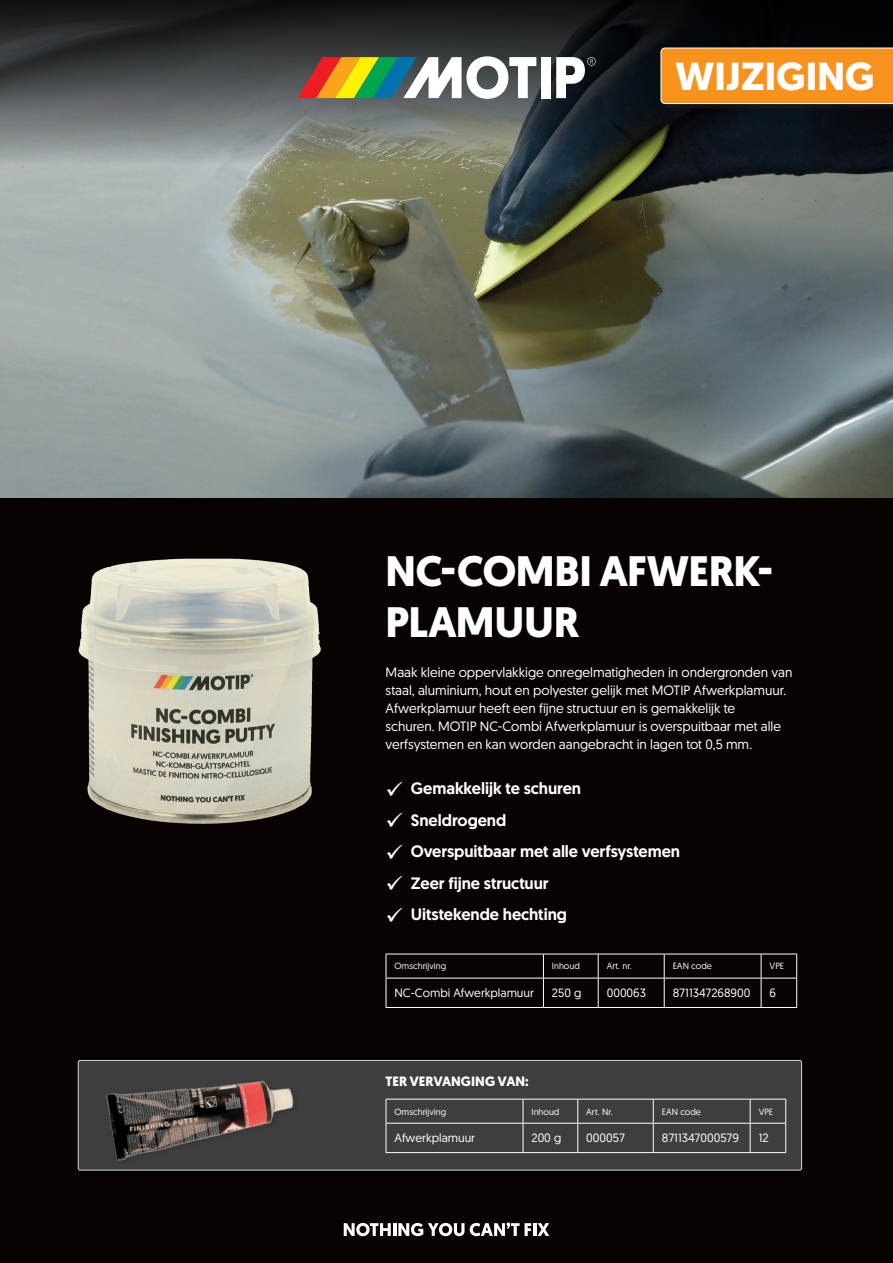
<style>
.page{position:relative;width:893px;height:1263px;background:#080302}
.page>*{position:absolute;margin:0;border:0;box-sizing:border-box;transform-origin:0 0}
.t1{font:700 42.6px/51px "Geomanist";letter-spacing:-.01em;color:#fff}
.t2{font:700 39px "Geomanist";color:#fff}
.t3{font:500 16.5px "Geomanist";letter-spacing:-.005em;color:#fff}
.t4{font:13.5px/18px "Geomanist";color:#fff}
.t5{font:700 13.5px "Geomanist";letter-spacing:-.005em;color:#fff}
.t6{font:12px "Geomanist";color:#fff}
.t7{font:9px "Geomanist";color:#fff}
</style>
<div class="page">
<img style="left:0;top:164px;width:893px;height:333px">
<div style="left:78px;top:1060px;width:723px;height:110px;background:#3e3e3f;border-radius:2px"></div>
<div style="left:78px;top:1060px;width:724px;height:110px;border:1px solid #d4d5d7;border-radius:2px"></div>
<svg style="left:344px;top:1222px;width:175px;height:14px"></svg>
<svg style="left:525px;top:1223px;width:24px;height:13px"></svg>
<svg style="left:0;top:0;width:893px;height:164px"></svg>
<div style="left:541px;top:57px;width:10px;height:41px;background:#fff"></div>
<svg style="left:297px;top:56px;width:239px;height:43px;background:#9a997d"></svg>
<svg style="left:556px;top:57px;width:40px;height:41px;background:#828589"></svg>
<img style="left:78px;top:558px;width:243px;height:266px">
<hr style="left:386px;top:954px;width:157px;height:1px;background:#fff">
<hr style="left:543px;top:954px;width:55px;height:1px;background:#fff">
<hr style="left:598px;top:954px;width:66px;height:1px;background:#fff">
<hr style="left:664px;top:954px;width:97px;height:1px;background:#fff">
<hr style="left:761px;top:954px;width:36px;height:1px;background:#fff">
<hr style="left:386px;top:978px;width:157px;height:1px;background:#fff">
<svg style="left:386px;top:954px;width:1px;height:53px"></svg>
<hr style="left:543px;top:978px;width:55px;height:1px;background:#fff">
<svg style="left:543px;top:954px;width:1px;height:53px"></svg>
<hr style="left:598px;top:978px;width:66px;height:1px;background:#fff">
<svg style="left:598px;top:954px;width:1px;height:53px"></svg>
<hr style="left:664px;top:978px;width:97px;height:1px;background:#fff">
<svg style="left:664px;top:954px;width:1px;height:53px"></svg>
<hr style="left:761px;top:978px;width:36px;height:1px;background:#fff">
<svg style="left:761px;top:954px;width:1px;height:53px"></svg>
<svg style="left:796px;top:954px;width:1px;height:53px"></svg>
<hr style="left:386px;top:1007px;width:157px;height:1px;background:#fff">
<hr style="left:543px;top:1007px;width:55px;height:1px;background:#fff">
<hr style="left:598px;top:1007px;width:66px;height:1px;background:#fff">
<hr style="left:664px;top:1007px;width:97px;height:1px;background:#fff">
<hr style="left:761px;top:1007px;width:36px;height:1px;background:#fff">
<hr style="left:386px;top:1099px;width:137px;height:1px;background:#fff">
<hr style="left:523px;top:1099px;width:55px;height:1px;background:#fff">
<hr style="left:578px;top:1099px;width:75px;height:1px;background:#fff">
<hr style="left:653px;top:1099px;width:97px;height:1px;background:#fff">
<hr style="left:750px;top:1099px;width:36px;height:1px;background:#fff">
<hr style="left:386px;top:1123px;width:137px;height:1px;background:#fff">
<svg style="left:386px;top:1099px;width:1px;height:53px"></svg>
<hr style="left:523px;top:1123px;width:55px;height:1px;background:#fff">
<svg style="left:523px;top:1099px;width:1px;height:53px"></svg>
<hr style="left:578px;top:1123px;width:75px;height:1px;background:#fff">
<svg style="left:577px;top:1099px;width:1px;height:53px"></svg>
<hr style="left:653px;top:1123px;width:97px;height:1px;background:#fff">
<svg style="left:653px;top:1099px;width:1px;height:53px"></svg>
<hr style="left:750px;top:1123px;width:36px;height:1px;background:#fff">
<svg style="left:750px;top:1099px;width:1px;height:53px"></svg>
<svg style="left:785px;top:1099px;width:1px;height:53px"></svg>
<hr style="left:386px;top:1152px;width:137px;height:1px;background:#fff">
<hr style="left:523px;top:1152px;width:55px;height:1px;background:#fff">
<hr style="left:578px;top:1152px;width:75px;height:1px;background:#fff">
<hr style="left:653px;top:1152px;width:97px;height:1px;background:#fff">
<hr style="left:750px;top:1152px;width:36px;height:1px;background:#fff">
<img style="left:94px;top:1059px;width:217px;height:112px">
<div style="left:662px;top:49px;width:231px;height:61px;background:#231f20;opacity:.5"></div>
<div style="left:661px;top:48px;width:232px;height:56px;background:#f7931d"></div>
<h2 class="t2" style="left:676px;top:50px;width:200px">WIJZIGING</h2>
<h1 class="t1" style="left:386px;top:546px;width:389px">NC-COMBI AFWERK-<br>PLAMUUR</h1>
<p class="t4" style="left:386px;top:663px;width:408px">Maak kleine oppervlakkige onregelmatigheden in ondergronden van staal, aluminium, hout en polyester gelijk met MOTIP Afwerkplamuur.<br>Afwerkplamuur heeft een fijne structuur en is gemakkelijk te<br>schuren. MOTIP NC-Combi Afwerkplamuur is overspuitbaar met alle verfsystemen en kan worden aangebracht in lagen tot 0,5 mm.</p>
<p class="t3" style="left:386px;top:778px;width:197px">✓ Gemakkelijk te schuren</p>
<p class="t3" style="left:386px;top:809px;width:122px">✓ Sneldrogend</p>
<p class="t3" style="left:386px;top:841px;width:296px">✓ Overspuitbaar met alle verfsystemen</p>
<p class="t3" style="left:386px;top:872px;width:165px">✓ Zeer fijne structuur</p>
<p class="t3" style="left:386px;top:904px;width:183px">✓ Uitstekende hechting</p>
<p class="t7" style="left:394px;top:960px;width:53px">Omschrijving</p>
<p class="t7" style="left:552px;top:960px;width:29px">Inhoud</p>
<p class="t7" style="left:607px;top:960px;width:27px">Art. nr.</p>
<p class="t7" style="left:673px;top:960px;width:41px">EAN code</p>
<p class="t7" style="left:770px;top:960px;width:16px">VPE</p>
<p class="t6" style="left:394px;top:985px;width:141px">NC-Combi Afwerkplamuur</p>
<p class="t6" style="left:552px;top:985px;width:31px">250 g</p>
<p class="t6" style="left:607px;top:985px;width:41px">000063</p>
<p class="t6" style="left:673px;top:985px;width:79px">8711347268900</p>
<p class="t6" style="left:770px;top:985px;width:8px">6</p>
<p class="t5" style="left:386px;top:1072px;width:145px">TER VERVANGING VAN:</p>
<p class="t7" style="left:394px;top:1105px;width:53px">Omschrijving</p>
<p class="t7" style="left:531px;top:1105px;width:29px">Inhoud</p>
<p class="t7" style="left:586px;top:1105px;width:28px">Art. Nr.</p>
<p class="t7" style="left:662px;top:1105px;width:41px">EAN code</p>
<p class="t7" style="left:759px;top:1105px;width:16px">VPE</p>
<p class="t6" style="left:394px;top:1130px;width:82px">Afwerkplamuur</p>
<p class="t6" style="left:531px;top:1130px;width:31px">200 g</p>
<p class="t6" style="left:586px;top:1130px;width:40px">000057</p>
<p class="t6" style="left:662px;top:1130px;width:79px">8711347000579</p>
<p class="t6" style="left:759px;top:1130px;width:12px">12</p>
</div>
